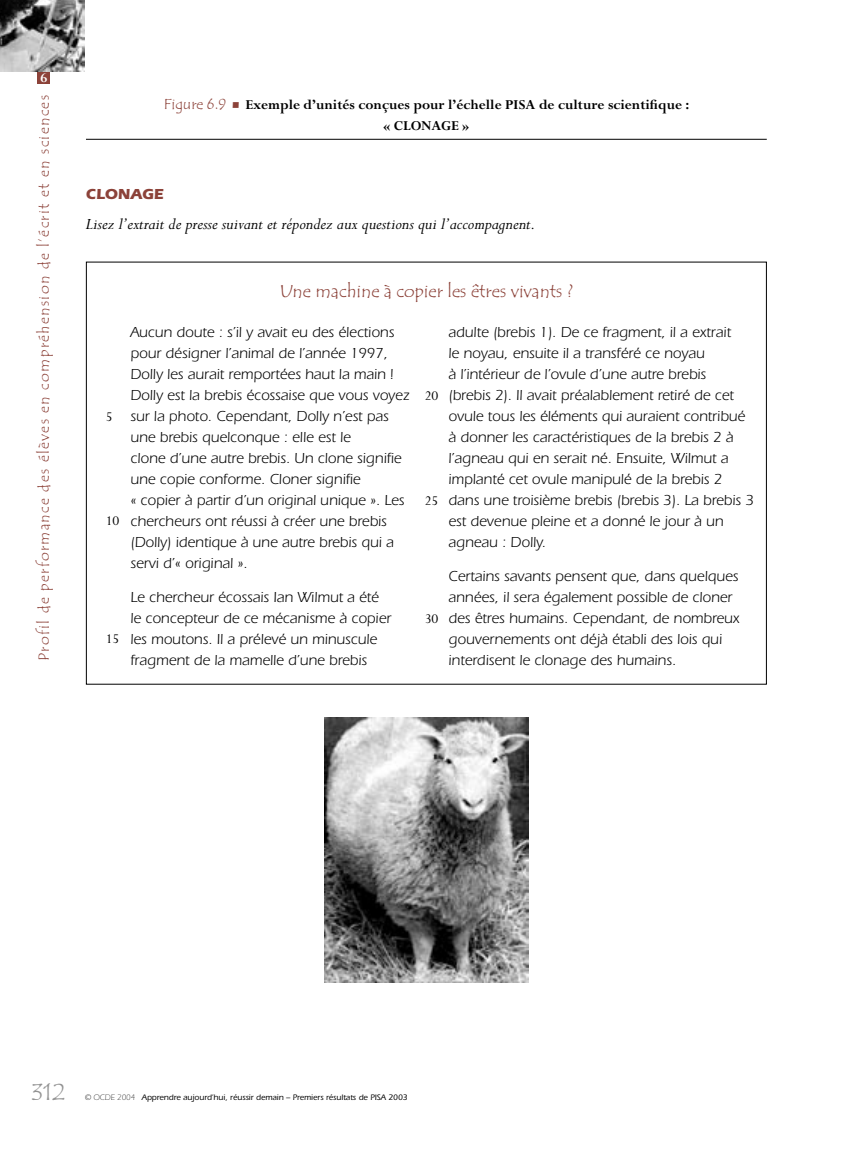
<style>
.page{position:relative;width:851px;height:1149px;background:#fff}
.page>*{position:absolute;margin:0;border:0;box-sizing:border-box;transform-origin:0 0}
.t1{font:24px "Tempus Sans ITC";color:#939393}
.t2{font:italic 18px "Perpetua";color:#000}
.t3{font:18px "Tempus Sans ITC";color:#8c4239}
.t4{font:15px/21px "Itc Eras";color:#000}
.t5{font:700 15px/21px "Perpetua";color:#000;text-align:center}
.t6{font:15px "Tempus Sans ITC";letter-spacing:.09em;color:#8c4239}
.t7{font:15px "Perpetua";color:#000}
.t8{font:700 15px "Itc Eras";color:#8c4239}
.t9{font:700 15px "Perpetua";color:#fff}
.t10{font:500 8.25px "Itc Eras";color:#000}
.s1{font-family:"Tempus Sans ITC";font-weight:400;color:#8c4239}
.s2{font-family:"Itc Eras";font-weight:400;font-size:21px;color:#8c4239}
.s3{font-weight:300}
</style>
<div class="page">
<div style="left:38px;top:71px;width:12px;height:13px;background:#8c4239"></div>
<img style="left:0;top:0;width:85px;height:71px">
<hr style="left:86px;top:139px;width:680px;height:1px;background:#000">
<img style="left:324px;top:717px;width:204px;height:264px">
<p class="t9" style="left:41px;top:69px;width:8px">6</p>
<p class="t6" style="left:34px;top:660px;width:567px;rotate:-90deg">Profil de performance des élèves en compréhension de l’écrit et en sciences</p>
<p class="t5" style="left:164px;top:95px;width:527px"><span class="s1">Figure 6.9</span> <span class="s2">•</span> Exemple d’unités conçues pour l’échelle PISA de culture scientifique : « CLONAGE »</p>
<p class="t8" style="left:86px;top:185px;width:79px">CLONAGE</p>
<p class="t2" style="left:86px;top:214px;width:451px">Lisez l’extrait de presse suivant et répondez aux questions qui l’accompagnent.</p>
<p class="t7" style="left:106px;top:408px;width:8px">5</p>
<p class="t7" style="left:106px;top:513px;width:15px">10</p>
<p class="t7" style="left:106px;top:630px;width:15px">15</p>
<p class="t3" style="left:280px;top:280px;width:295px">Une machine à copier les êtres vivants ?</p>
<p class="t4" style="left:130px;top:321px;width:280px">Aucun doute : s’il y avait eu des élections pour désigner l’animal de l’année 1997, Dolly les aurait remportées haut la main !<br>Dolly est la brebis écossaise que vous voyez sur la photo. Cependant, Dolly n’est pas une brebis quelconque : elle est le<br>clone d’une autre brebis. Un clone signifie une copie conforme. Cloner signifie<br>« copier à partir d’un original unique ». Les chercheurs ont réussi à créer une brebis (Dolly) identique à une autre brebis qui a servi d’« original ».</p>
<p class="t4" style="left:130px;top:586px;width:262px">Le chercheur écossais Ian Wilmut a été le concepteur de ce mécanisme à copier les moutons. Il a prélevé un minuscule fragment de la mamelle d’une brebis</p>
<p class="t4" style="left:448px;top:321px;width:307px">adulte (brebis 1). De ce fragment, il a extrait<br>le noyau, ensuite il a transféré ce noyau<br>à l’intérieur de l’ovule d’une autre brebis<br>(brebis 2). Il avait préalablement retiré de cet ovule tous les éléments qui auraient contribué à donner les caractéristiques de la brebis 2 à l’agneau qui en serait né. Ensuite, Wilmut a implanté cet ovule manipulé de la brebis 2 dans une troisième brebis (brebis 3). La brebis 3 est devenue pleine et a donné le jour à un agneau : Dolly.</p>
<p class="t4" style="left:448px;top:565px;width:292px">Certains savants pensent que, dans quelques années, il sera également possible de cloner des êtres humains. Cependant, de nombreux gouvernements ont déjà établi des lois qui interdisent le clonage des humains.</p>
<p class="t7" style="left:424px;top:388px;width:15px">20</p>
<p class="t7" style="left:424px;top:492px;width:15px">25</p>
<p class="t7" style="left:424px;top:610px;width:15px">30</p>
<h1 class="t1" style="left:31px;top:1076px;width:36px">312</h1>
<p class="t10" style="left:85px;top:1092px;width:324px"><span class="s3">© OCDE 2004</span> Apprendre aujourd’hui, réussir demain – Premiers résultats de PISA 2003</p>
</div>
